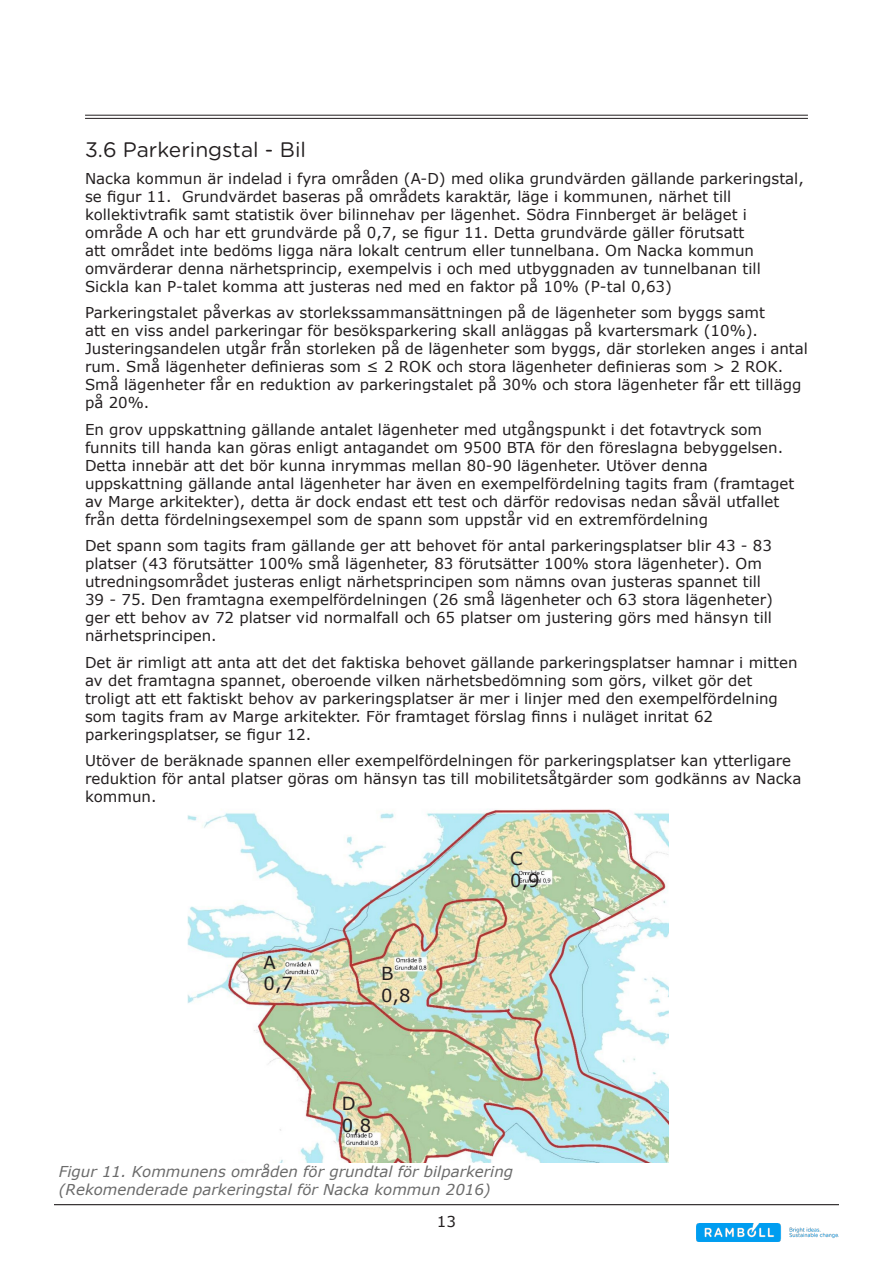
<style>
.page{position:relative;width:893px;height:1263px;background:#fff}
.page>*{position:absolute;margin:0;border:0;box-sizing:border-box;transform-origin:0 0}
.Rubrik_1{font:21px "Gotham Rounded";color:#231f20}
.t1{font:18px "Verdana";color:#231f20}
.Brödtext{font:15px/18px "Verdana";color:#231f20}
.Figurtext{font:italic 15px/18px "Verdana";color:#6b6b6b}
</style>
<div class="page">
<hr style="left:85px;top:115px;width:723px;height:1px;background:#231f20">
<hr style="left:85px;top:118px;width:723px;height:1px;background:#231f20">
<hr style="left:54px;top:1204px;width:785px;height:1px;background:#231f20">
<img style="left:697px;top:1224px;width:142px;height:17px">
<img style="left:187px;top:809px;width:482px;height:354px">
<p class="Rubrik_1" style="left:85px;top:135px;width:223px">3.6 Parkeringstal - Bil</p>
<p class="Brödtext" style="left:85px;top:169px;width:720px">Nacka kommun är indelad i fyra områden (A-D) med olika grundvärden gällande parkeringstal, se figur 11. Grundvärdet baseras på områdets karaktär, läge i kommunen, närhet till kollektivtrafik samt statistik över bilinnehav per lägenhet. Södra Finnberget är beläget i område A och har ett grundvärde på 0,7, se figur 11. Detta grundvärde gäller förutsatt<br>att området inte bedöms ligga nära lokalt centrum eller tunnelbana. Om Nacka kommun omvärderar denna närhetsprincip, exempelvis i och med utbyggnaden av tunnelbanan till Sickla kan P-talet komma att justeras ned med en faktor på 10% (P-tal 0,63)</p>
<p class="Brödtext" style="left:85px;top:304px;width:724px">Parkeringstalet påverkas av storlekssammansättningen på de lägenheter som byggs samt<br>att en viss andel parkeringar för besöksparkering skall anläggas på kvartersmark (10%).<br>Justeringsandelen utgår från storleken på de lägenheter som byggs, där storleken anges i antal rum. Små lägenheter definieras som ≤ 2 ROK och stora lägenheter definieras som &gt; 2 ROK.<br>Små lägenheter får en reduktion av parkeringstalet på 30% och stora lägenheter får ett tillägg på 20%.</p>
<p class="Brödtext" style="left:85px;top:420px;width:711px">En grov uppskattning gällande antalet lägenheter med utgångspunkt i det fotavtryck som funnits till handa kan göras enligt antagandet om 9500 BTA för den föreslagna bebyggelsen.<br>Detta innebär att det bör kunna inrymmas mellan 80-90 lägenheter. Utöver denna uppskattning gällande antal lägenheter har även en exempelfördelning tagits fram (framtaget av Marge arkitekter), detta är dock endast ett test och därför redovisas nedan såväl utfallet från detta fördelningsexempel som de spann som uppstår vid en extremfördelning</p>
<p class="Brödtext" style="left:85px;top:537px;width:689px">Det spann som tagits fram gällande ger att behovet för antal parkeringsplatser blir 43 - 83 platser (43 förutsätter 100% små lägenheter, 83 förutsätter 100% stora lägenheter). Om utredningsområdet justeras enligt närhetsprincipen som nämns ovan justeras spannet till 39 - 75. Den framtagna exempelfördelningen (26 små lägenheter och 63 stora lägenheter) ger ett behov av 72 platser vid normalfall och 65 platser om justering görs med hänsyn till närhetsprincipen.</p>
<p class="Brödtext" style="left:85px;top:653px;width:714px">Det är rimligt att anta att det det faktiska behovet gällande parkeringsplatser hamnar i mitten av det framtagna spannet, oberoende vilken närhetsbedömning som görs, vilket gör det troligt att ett faktiskt behov av parkeringsplatser är mer i linjer med den exempelfördelning som tagits fram av Marge arkitekter. För framtaget förslag finns i nuläget inritat 62 parkeringsplatser, se figur 12.</p>
<p class="Brödtext" style="left:85px;top:752px;width:718px">Utöver de beräknade spannen eller exempelfördelningen för parkeringsplatser kan ytterligare reduktion för antal platser göras om hänsyn tas till mobilitetsåtgärder som godkänns av Nacka kommun.</p>
<p class="t1" style="left:264px;top:950px;width:14px">A</p>
<p class="t1" style="left:264px;top:971px;width:31px">0,7</p>
<p class="t1" style="left:381px;top:961px;width:14px">B</p>
<p class="t1" style="left:381px;top:983px;width:31px">0,8</p>
<p class="t1" style="left:342px;top:1091px;width:15px">D</p>
<p class="t1" style="left:342px;top:1113px;width:31px">0,8</p>
<p class="t1" style="left:510px;top:846px;width:14px">C</p>
<p class="t1" style="left:510px;top:868px;width:31px">0,9</p>
<p class="Figurtext" style="left:59px;top:1163px;width:456px">Figur 11. Kommunens områden för grundtal för bilparkering (Rekomenderade parkeringstal för Nacka kommun 2016)</p>
<p class="Brödtext" style="left:437px;top:1212px;width:21px">13</p>
</div>
